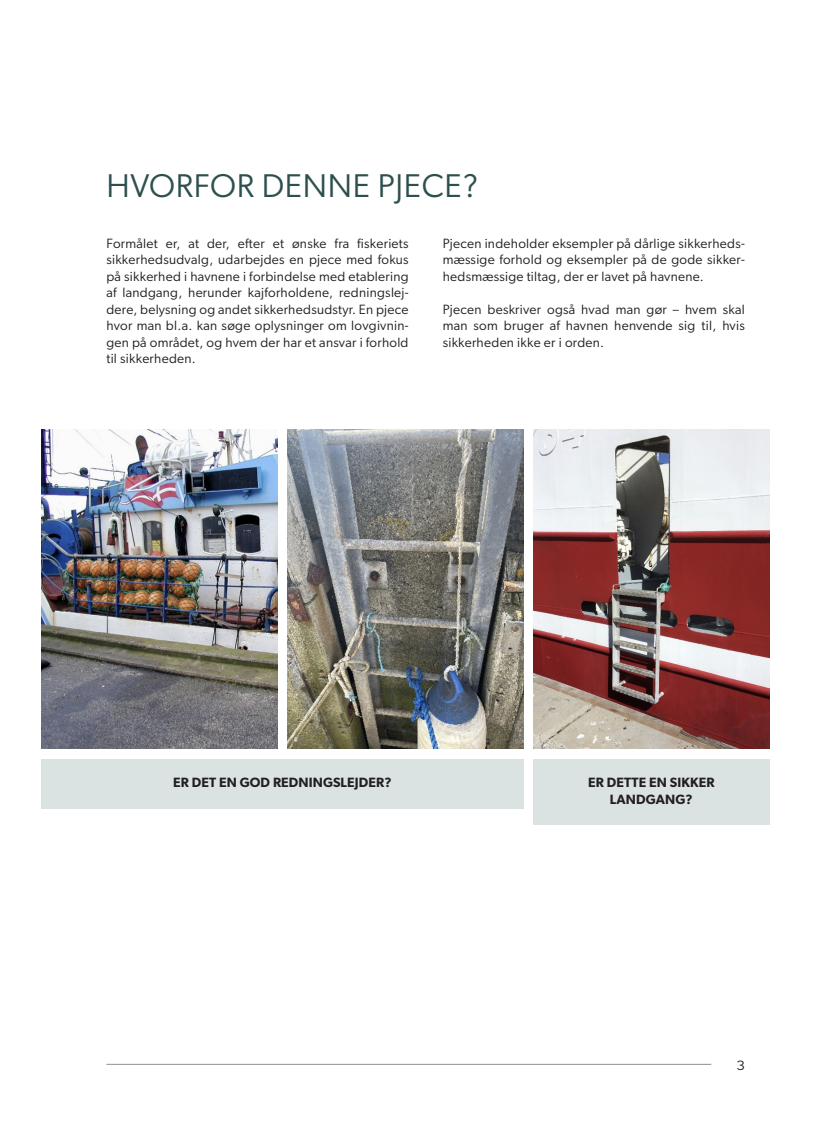
<style>
.page{position:relative;width:830px;height:1127px;background:#fff}
.page>*{position:absolute;margin:0;border:0;box-sizing:border-box;transform-origin:0 0}
.t1{font:33px "Gibson";letter-spacing:.02em;color:#2d504e}
.t2{font:13.5px/16.5px "Gibson";letter-spacing:.02em;color:#231f20;text-align:justify}
.t3{font:600 13.5px/16.5px "Gibson";letter-spacing:.01em;color:#231f20;text-align:center}
.t4{font:13.5px "Gibson";letter-spacing:.02em;color:#231f20;scale:1.1 1}
</style>
<div class="page">
<img style="left:41px;top:429px;width:236px;height:319px">
<img style="left:287px;top:429px;width:236px;height:319px">
<img style="left:533px;top:429px;width:236px;height:319px">
<div style="left:41px;top:759px;width:482px;height:49px;background:#dbe3e2"></div>
<div style="left:533px;top:759px;width:236px;height:66px;background:#dbe3e2"></div>
<hr style="left:106px;top:1064px;width:605px;height:1px;background:#8b9191">
<h1 class="t1" style="left:106px;top:165px;width:373px">HVORFOR DENNE PJECE?</h1>
<p class="t2" style="left:106px;top:234px;width:303px">Formålet er, at der, efter et ønske fra fiskeriets sikkerhedsudvalg, udarbejdes en pjece med fokus på sikkerhed i havnene i forbindelse med etablering af landgang, herunder kajforholdene, redningslej&shy;dere, belysning og andet sikkerhedsudstyr. En pjece hvor man bl.a. kan søge oplysninger om lovgivnin&shy;gen på området, og hvem der har et ansvar i forhold til sikkerheden.</p>
<p class="t2" style="left:442px;top:234px;width:303px">Pjecen indeholder eksempler på dårlige sikkerheds&shy;mæssige forhold og eksempler på de gode sikker&shy;hedsmæssige tiltag, der er lavet på havnene.</p>
<p class="t2" style="left:442px;top:300px;width:303px">Pjecen beskriver også hvad man gør – hvem skal man som bruger af havnen henvende sig til, hvis sikkerheden ikke er i orden.</p>
<p class="t3" style="left:173px;top:774px;width:220px">ER DET EN GOD REDNINGSLEJDER?</p>
<p class="t3" style="left:588px;top:774px;width:128px">ER DETTE EN SIKKER<br>LANDGANG?</p>
<p class="t4" style="left:736px;top:1057px;width:9px">3</p>
</div>
